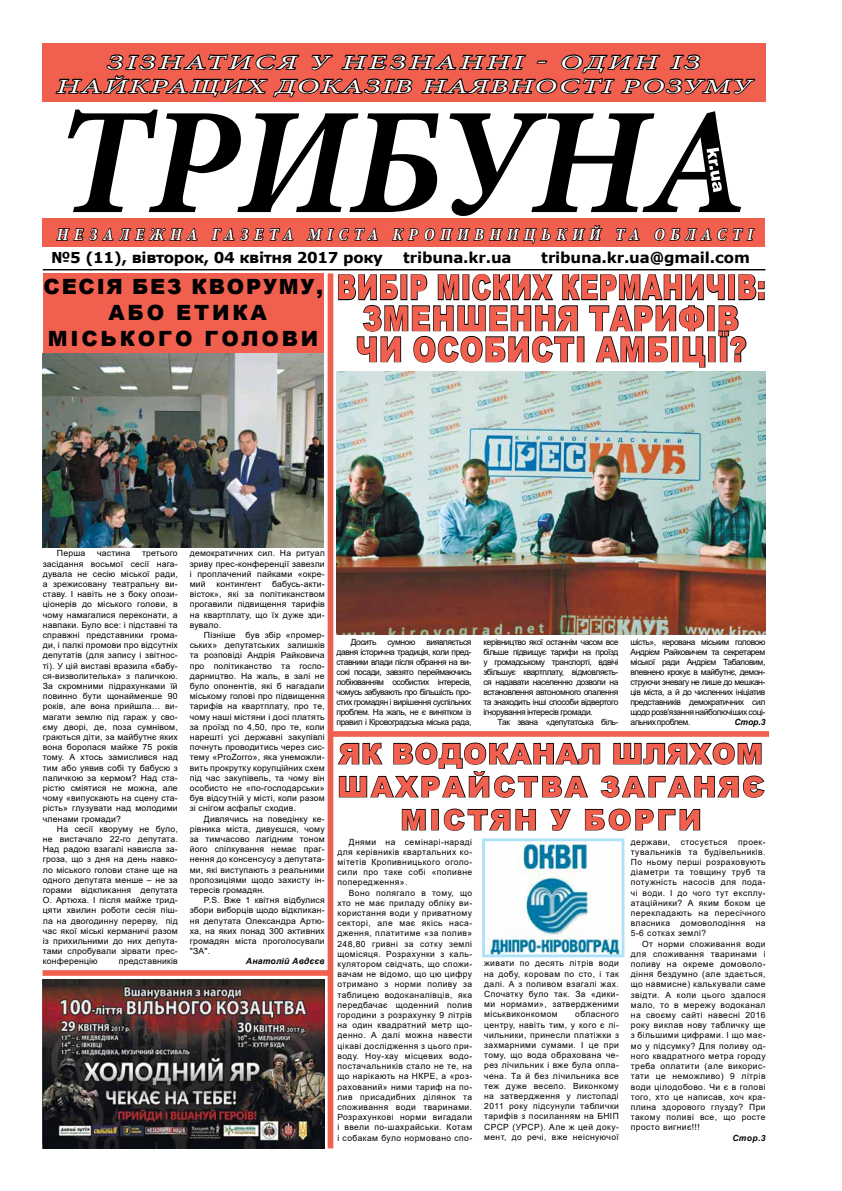
<style>
.page{position:relative;width:842px;height:1191px;background:#fff}
.page>*{position:absolute;margin:0;border:0;box-sizing:border-box;transform-origin:0 0}
.t1{font:italic 700 152px "Minion Pro";letter-spacing:-.01em;color:#000}
.t2{font:900 34.2px "Arial";letter-spacing:.035em;color:#f15f4f;scale:.82 1}
.t3{font:900 34.2px "Arial";letter-spacing:.035em;color:#f15f4f;scale:.73 1}
.t4{font:900 28px/33px "Arial";letter-spacing:.095em;color:#f15f4f;text-align:center}
.t5{font:900 21px/26px "Arial";letter-spacing:.135em;color:#000;text-align:center}
.t6{font:italic 20px/24px "Minion Pro";letter-spacing:.065em;color:#fff;text-align:center;scale:1.57 1}
.t7{font:italic 700 condensed 17px "Minion Pro";letter-spacing:.33em;color:#fff}
.t8{font:700 15px "Verdana";letter-spacing:-.01em;color:#000}
.t9{font:8.5px/10.2px "Arial";letter-spacing:.02em;color:#000;text-align:justify}
.t10{font:italic 700 8.5px "Arial";letter-spacing:.02em;color:#000}
.t11{font:8.5px "Arial";letter-spacing:-.05em;color:#000}
</style>
<div class="page">
<div style="left:43px;top:273px;width:280px;height:81px;background:#f15f4f"></div>
<div style="left:42px;top:43px;width:724px;height:58px;background:#f15f4f"></div>
<svg style="left:55px;top:54px;width:701px;height:44px"></svg>
<div style="left:43px;top:219px;width:722px;height:28px;background:#f15f4f"></div>
<svg style="left:55px;top:218px;width:144px;height:23px"></svg>
<svg style="left:210px;top:218px;width:84px;height:23px"></svg>
<svg style="left:306px;top:218px;width:73px;height:23px"></svg>
<svg style="left:391px;top:218px;width:212px;height:26px"></svg>
<svg style="left:615px;top:218px;width:26px;height:23px"></svg>
<svg style="left:654px;top:218px;width:101px;height:23px"></svg>
<hr style="left:43px;top:269px;width:722px;height:1px;background:#000">
<div style="left:332px;top:731px;width:437px;height:6px;background:#f15f4f"></div>
<div style="left:43px;top:970px;width:287px;height:5px;background:#f15f4f"></div>
<svg style="left:337px;top:270px;width:428px;height:98px"></svg>
<svg style="left:337px;top:742px;width:428px;height:89px"></svg>
<img style="left:336px;top:372px;width:429px;height:263px">
<div style="left:328px;top:273px;width:5px;height:875px;background:#f15f4f"></div>
<img style="left:43px;top:354px;width:280px;height:193px">
<img style="left:487px;top:842px;width:133px;height:111px">
<div style="left:482px;top:838px;width:142px;height:119px;border:3px solid #aee2fa"></div>
<img style="left:43px;top:979px;width:282px;height:169px">
<h3 class="t6" style="left:56px;top:50px;width:444px">Зізнатися у незнанні - один із найкращих доказів наявності розуму</h3>
<h1 class="t1" style="left:55px;top:55px;width:694px">ТРИБУНА</h1>
<h3 class="t7" style="left:57px;top:223px;width:310px">НЕЗАЛЕЖНА ГАЗЕТА міста</h3>
<h3 class="t7" style="left:393px;top:223px;width:235px">Кропивницький та</h3>
<h3 class="t7" style="left:654px;top:223px;width:100px">обла сті</h3>
<h3 class="t8" style="left:51px;top:247px;width:333px">№5 (11), вівторок, 04 квітня 2017 року</h3>
<h2 class="t3" style="left:337px;top:262px;width:26px">ВИБІР</h2>
<h2 class="t3" style="left:437px;top:262px;width:199px">МІСКИХ КЕРМА</h2>
<h2 class="t3" style="left:662px;top:262px;width:142px">НИЧІВ:</h2>
<h2 class="t2" style="left:363px;top:293px;width:28px">ЗМЕ</h2>
<h2 class="t2" style="left:432px;top:293px;width:220px">НШЕННЯ ТАРИ</h2>
<h2 class="t2" style="left:678px;top:293px;width:53px">ФІВ</h2>
<h2 class="t2" style="left:356px;top:324px;width:156px">ЧИ ОСОБИ</h2>
<h2 class="t2" style="left:531px;top:324px;width:106px">СТІ АМБІ</h2>
<h2 class="t2" style="left:681px;top:324px;width:81px">ЦІЇ?</h2>
<h3 class="t8" style="left:403px;top:247px;width:110px">tribuna.kr.ua</h3>
<h3 class="t8" style="left:541px;top:247px;width:210px">tribuna.kr.ua@gmail.com</h3>
<h3 class="t5" style="left:44px;top:273px;width:281px">Сесія без кворуму, або етика міського голови</h3>
<p class="t9" style="left:57px;top:548px;width:30px">Перша</p>
<p class="t9" style="left:97px;top:548px;width:35px">частина</p>
<p class="t9" style="left:43px;top:548px;width:136px;text-indent:99px">третього засідання восьмої сесії нага&shy;дувала не сесію міської ради, а зрежисовану театральну ви&shy;ставу. І навіть не з боку опози&shy;ціонерів до міського голови, в чому намагалися переконати, а навпаки. Було все: і підставні та справжні представники грома&shy;ди, і палкі промови про відсутніх депутатів (для запису і звітнос&shy;ті). У цій виставі вразила «бабу&shy;ся-визволителька» з паличкою.<br>За скромними підрахунками їй повинно бути щонайменше 90 років, але вона прийшла… ви&shy;магати землю під гараж у сво&shy;єму дворі, де, поза сумнівом, граються діти, за майбутнє яких вона боролася майже 75 років тому. А хтось замислився над тим або уявив собі ту бабусю з паличкою за кермом? Над ста&shy;рістю сміятися не можна, але чому «випускають на сцену ста&shy;рість» глузувати над молодими членами громади?</p>
<p class="t9" style="left:43px;top:823px;width:136px;text-indent:14px">На сесії кворуму не було, не вистачало 22-го депутата.<br>Над радою взагалі нависла за&shy;гроза, що з дня на день навко&shy;ло міського голови стане ще на одного депутата менше – не за горами відкликання депутата О. Артюха. І після майже трид&shy;цяти хвилин роботи сесія піш&shy;ла на двогодинну перерву, під час якої міські керманичі разом із прихильними до них депута&shy;тами спробували зірвати прес&shy;конференцію</p>
<p class="t9" style="left:119px;top:956px;width:60px">представників</p>
<p class="t9" style="left:190px;top:548px;width:136px">демократичних сил. На ритуал зриву прес-конференції завезли і проплачений пайками «окре&shy;мий контингент бабусь-акти&shy;вісток», які за політиканством прогавили підвищення тарифів на квартплату, що їх дуже зди&shy;вувало.</p>
<p class="t9" style="left:190px;top:630px;width:136px;text-indent:14px">Пізніше був збір «промер&shy;ських» депутатських залишків та розповіді Андрія Райковича про політиканство та госпо&shy;дарництво. На жаль, в залі не було опонентів, які б нагадали міському голові про підвищення тарифів на квартплату, про те, чому наші містяни і досі платять за проїзд по 4,50, про те, коли нарешті усі державні закупівлі почнуть проводитись через сис&shy;тему «ProZorro», яка унеможли&shy;вить прокрутку корупційних схем під час закупівель, та чому він особисто не «по-господарськи» був відсутній у місті, коли разом зі снігом асфальт сходив.</p>
<p class="t9" style="left:190px;top:813px;width:136px;text-indent:14px">Дивлячись на поведінку ке&shy;рівника міста, дивуєшся, чому за тимчасово лагідним тоном його спілкування немає праг&shy;нення до консенсусу з депутата&shy;ми, які виступають з реальними пропозиціями щодо захисту ін&shy;тересів громадян.</p>
<p class="t9" style="left:190px;top:895px;width:136px;text-indent:14px">P.S. Вже 1 квітня відбулися збори виборців щодо відкликан&shy;ня депутата Олександра Артю&shy;ха, на яких понад 300 активних громадян міста проголосували "ЗА".</p>
<p class="t10" style="left:246px;top:955px;width:80px">Анатолій Авдєєв</p>
<p class="t9" style="left:336px;top:636px;width:136px;text-indent:90px">виявляється давня історична традиція, коли пред&shy;ставники влади після обрання на ви&shy;сокі посади, завзято переймаючись лобіюванням особистих інтересів, чомусь забувають про більшість про&shy;стих громадян і вирішення суспільних проблем. На жаль, не є винятком із правил і Кіровоградська міська рада,</p>
<p class="t9" style="left:483px;top:636px;width:136px">керівництво якої останнім часом все більше підвищує тарифи на проїзд у громадському транспорті, вдвічі збільшує квартплату, відмовляєть&shy;ся надавати населенню дозволи на встановлення автономного опалення та знаходить інші способи відвертого ігнорування інтересів громади.</p>
<p class="t9" style="left:351px;top:636px;width:27px">Досить</p>
<p class="t9" style="left:387px;top:636px;width:29px">сумною</p>
<p class="t11" style="left:498px;top:715px;width:122px">Так звана «депутатська біль-</p>
<p class="t9" style="left:630px;top:636px;width:136px">шість», керована міським головою Андрієм Райковичем та секретарем міської ради Андрієм Табаловим, впевнено крокує в майбутнє, демон&shy;струючи зневагу не лише до мешкан&shy;ців міста, а й до численних ініціатив представників демократичних сил щодо розв’язання найболючіших соці&shy;альних проблем.</p>
<p class="t10" style="left:734px;top:716px;width:33px">Стор.3</p>
<h3 class="t4" style="left:337px;top:736px;width:429px">Як водоканал шляхом шахрайства заганяє містян у борги</h3>
<p class="t9" style="left:337px;top:836px;width:136px;text-indent:11px">Днями на семінарі-нараді для керівників квартальних ко&shy;мітетів Кропивницького оголо&shy;сили про таке собі «поливне попередження».</p>
<p class="t9" style="left:337px;top:887px;width:136px;text-indent:11px">Воно полягало в тому, що хто не має приладу обліку ви&shy;користання води у приватному секторі, але має якісь наса&shy;дження, платитиме «за полив» 248,80 гривні за сотку землі щомісяця. Розрахунки з каль&shy;кулятором свідчать, що спожи&shy;вачам не відомо, що цю цифру отримано з норми поливу за таблицею водоканалівців, яка передбачає щоденний полив городини з розрахунку 9 літрів на один квадратний метр що&shy;денно. А далі можна навести цікаві дослідження з цього при&shy;воду. Ноу-хау місцевих водо&shy;постачальників стало не те, на що нарікають на НКРЕ, а «роз&shy;рахований» ними тариф на по&shy;лив присадибних ділянок та споживання води тваринами.<br>Розрахункові норми вигадали і ввели по-шахрайськи. Котам і собакам було нормовано спо-</p>
<p class="t9" style="left:484px;top:958px;width:136px">живати по десять літрів води на добу, коровам по сто, і так далі. А з поливом взагалі жах.<br>Спочатку було так. За «дики&shy;ми нормами», затвердженими міськвиконкомом</p>
<p class="t9" style="left:484px;top:1009px;width:136px;text-indent:91px">обласного центру, навіть тим, у кого є лі&shy;чильники, принесли платіжки з захмарними сумами. І це при тому, що вода обрахована че&shy;рез лічильник і вже була опла&shy;чена. Та й без лічильника все теж дуже весело. Виконкому на затвердження у листопаді 2011 року підсунули таблички тарифів з посиланням на БНІП СРСР (УРСР). Але ж цей доку&shy;мент, до речі, вже неіснуючої</p>
<p class="t9" style="left:631px;top:836px;width:136px">держави, стосується проек&shy;тувальників та будівельників.<br>По ньому перші розраховують діаметри та товщину труб та потужність насосів для пода&shy;чі води. І до чого тут експлу&shy;атаційники? А яким боком це перекладають на пересічного власника домоволодіння на 5-6 сотках землі?</p>
<p class="t9" style="left:631px;top:938px;width:136px;text-indent:11px">От норми споживання води для споживання тваринами і поливу на окреме домоволо&shy;діння бездумно (але здається, що навмисне) калькували саме звідти. А коли цього здалося мало, то в мережу водоканал на своєму сайті навесні 2016 року виклав нову табличку ще з більшими цифрами. І що має&shy;мо у підсумку? Для поливу од&shy;ного квадратного метра городу треба оплатити (але викорис&shy;тати це неможливо) 9 літрів води цілодобово. Чи є в голові того, хто це написав, хоч кра&shy;плина здорового глузду? При такому поливі все, що росте просто вигниє!!!</p>
<p class="t10" style="left:732px;top:1131px;width:35px">Стор.3</p>
</div>
